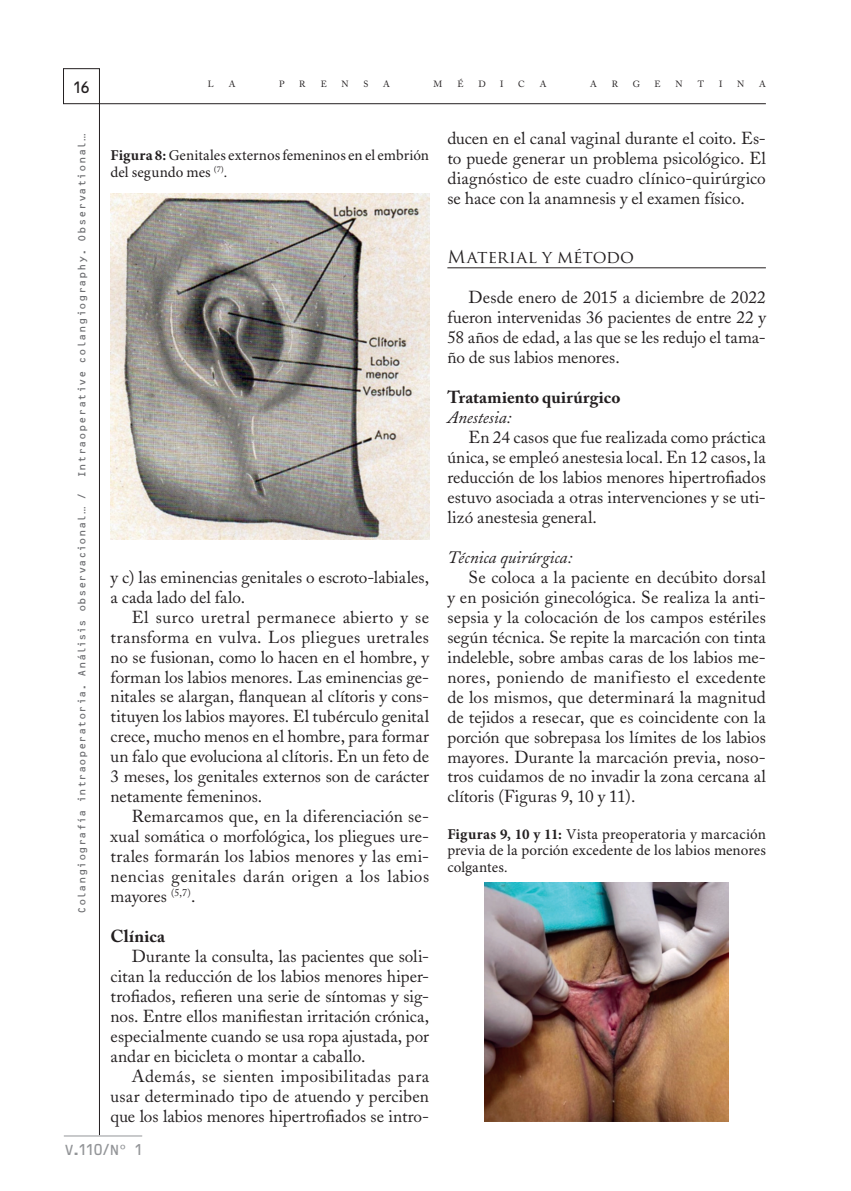
<style>
.page{position:relative;width:851px;height:1191px;background:#fff}
.page>*{position:absolute;margin:0;border:0;box-sizing:border-box;transform-origin:0 0}
.Texto_sangrado{font:17.25px/20px "Adobe Caslon";color:#231f20;text-align:justify}
.Texto{font:17.25px/20px "Adobe Caslon";color:#231f20}
.Subtítulo_2{font:700 17.25px "Adobe Caslon Pro";letter-spacing:.01em;color:#231f20}
.Texto_sangrado-2{font:italic 17.25px "Adobe Caslon";color:#231f20}
.Subtítulo_1{font:17.25px "Trajan Pro";letter-spacing:.005em;color:#231f20}
.Texto-2{font:italic 17.25px "Adobe Caslon";letter-spacing:-.005em;color:#231f20}
.t1{font:15.75px "OCRB Std";color:#231f20;scale:.95 1}
.Epígrafe_2{font:15px/16.5px "Minion Pro";color:#231f20}
.t2{font:15px "OCRB Std";color:#939598}
.t3{font:10.5px "OCRB Std";color:#6c6d70}
.t4{font:10.5px "OCRB Std";letter-spacing:.02em;color:#6c6d70}
.t5{font:9px "Adobe Caslon";color:#231f20}
.s1{font-weight:700}
</style>
<div class="page">
<div style="left:63px;top:68px;width:37px;height:36px;border:1px solid #231f20"></div>
<hr style="left:99px;top:104px;width:1px;height:1031px;background:#231f20">
<hr style="left:99px;top:103px;width:666px;height:1px;background:#231f20">
<hr style="left:64px;top:1135px;width:78px;height:1px;background:#939598">
<img style="left:111px;top:193px;width:318px;height:347px">
<hr style="left:447px;top:267px;width:318px;height:1px;background:#231f20">
<img style="left:485px;top:882px;width:243px;height:239px">
<p class="t1" style="left:72px;top:79px;width:21px">16</p>
<p class="t5" style="left:208px;top:79px;width:7px">L</p>
<p class="t5" style="left:229px;top:79px;width:8px">A</p>
<p class="t5" style="left:279px;top:79px;width:7px">P</p>
<p class="t5" style="left:299px;top:79px;width:8px">R</p>
<p class="t5" style="left:320px;top:79px;width:8px">E</p>
<p class="t5" style="left:341px;top:79px;width:9px">N</p>
<p class="t5" style="left:363px;top:79px;width:6px">S</p>
<p class="t5" style="left:383px;top:79px;width:8px">A</p>
<p class="t5" style="left:433px;top:79px;width:10px">M</p>
<p class="t5" style="left:457px;top:79px;width:8px">É</p>
<p class="t5" style="left:478px;top:79px;width:9px">D</p>
<p class="t5" style="left:500px;top:79px;width:5px">I</p>
<p class="t5" style="left:518px;top:79px;width:8px">C</p>
<p class="t5" style="left:539px;top:79px;width:8px">A</p>
<p class="t5" style="left:590px;top:79px;width:8px">A</p>
<p class="t5" style="left:611px;top:79px;width:8px">R</p>
<p class="t5" style="left:632px;top:79px;width:9px">G</p>
<p class="t5" style="left:654px;top:79px;width:8px">E</p>
<p class="t5" style="left:675px;top:79px;width:9px">N</p>
<p class="t5" style="left:697px;top:79px;width:8px">T</p>
<p class="t5" style="left:719px;top:79px;width:5px">I</p>
<p class="t5" style="left:737px;top:79px;width:9px">N</p>
<p class="t5" style="left:759px;top:79px;width:8px">A</p>
<p class="t4" style="left:76px;top:478px;width:346px;rotate:-90deg">Intraoperative colangiography. Observational…</p>
<p class="t3" style="left:76px;top:913px;width:423px;rotate:-90deg">Colangiografía intraoperatoria. Análisis observacional… /</p>
<p class="Epígrafe_2" style="left:111px;top:148px;width:320px"><span class="s1">Figura 8:</span> Genitales externos femeninos en el embrión del segundo mes <sup>(7)</sup>.</p>
<p class="Texto" style="left:111px;top:567px;width:320px">y c) las eminencias genitales o escroto-labiales, a cada lado del falo.</p>
<p class="Texto_sangrado" style="left:111px;top:607px;width:320px;text-indent:21px">El surco uretral permanece abierto y se transforma en vulva. Los pliegues uretrales no se fusionan, como lo hacen en el hombre, y forman los labios menores. Las eminencias ge&shy;nitales se alargan, flanquean al clítoris y cons&shy;tituyen los labios mayores. El tubérculo genital crece, mucho menos en el hombre, para formar un falo que evoluciona al clítoris. En un feto de 3 meses, los genitales externos son de carácter netamente femeninos.</p>
<p class="Texto_sangrado" style="left:111px;top:806px;width:320px;text-indent:21px">Remarcamos que, en la diferenciación se&shy;xual somática o morfológica, los pliegues ure&shy;trales formarán los labios menores y las emi&shy;nencias genitales darán origen a los labios mayores <sup>(5,7)</sup>.</p>
<p class="Subtítulo_2" style="left:111px;top:926px;width:56px">Clínica</p>
<p class="Texto_sangrado" style="left:111px;top:946px;width:320px;text-indent:21px">Durante la consulta, las pacientes que soli&shy;citan la reducción de los labios menores hiper&shy;trofiados, refieren una serie de síntomas y sig&shy;nos. Entre ellos manifiestan irritación crónica, especialmente cuando se usa ropa ajustada, por andar en bicicleta o montar a caballo.</p>
<p class="Texto_sangrado" style="left:111px;top:1066px;width:320px;text-indent:21px">Además, se sienten imposibilitadas para usar determinado tipo de atuendo y perciben que los labios menores hipertrofiados se intro-</p>
<p class="t2" style="left:64px;top:1141px;width:82px">V.110/Nº 1</p>
<p class="Texto_sangrado" style="left:447px;top:128px;width:320px">ducen en el canal vaginal durante el coito. Es&shy;to puede generar un problema psicológico. El diagnóstico de este cuadro clínico-quirúrgico se hace con la anamnesis y el examen físico.</p>
<p class="Subtítulo_1" style="left:447px;top:246px;width:188px">Material y método</p>
<p class="Texto_sangrado" style="left:447px;top:288px;width:320px;text-indent:21px">Desde enero de 2015 a diciembre de 2022 fueron intervenidas 36 pacientes de entre 22 y 58 años de edad, a las que se les redujo el tama&shy;ño de sus labios menores.</p>
<p class="Subtítulo_2" style="left:447px;top:387px;width:174px">Tratamiento quirúrgico</p>
<p class="Texto-2" style="left:447px;top:408px;width:66px">Anestesia:</p>
<p class="Texto_sangrado" style="left:447px;top:427px;width:320px;text-indent:21px">En 24 casos que fue realizada como práctica única, se empleó anestesia local. En 12 casos, la reducción de los labios menores hipertrofiados estuvo asociada a otras intervenciones y se uti&shy;lizó anestesia general.</p>
<p class="Texto_sangrado-2" style="left:447px;top:547px;width:126px">Técnica quirúrgica:</p>
<p class="Texto_sangrado" style="left:447px;top:567px;width:320px;text-indent:21px">Se coloca a la paciente en decúbito dorsal y en posición ginecológica. Se realiza la anti&shy;sepsia y la colocación de los campos estériles según técnica. Se repite la marcación con tinta indeleble, sobre ambas caras de los labios me&shy;nores, poniendo de manifiesto el excedente de los mismos, que determinará la magnitud de tejidos a resecar, que es coincidente con la porción que sobrepasa los límites de los labios mayores. Durante la marcación previa, noso&shy;tros cuidamos de no invadir la zona cercana al clítoris (Figuras 9, 10 y 11).</p>
<p class="Epígrafe_2" style="left:447px;top:826px;width:320px;text-align:justify"><span class="s1">Figuras 9, 10 y 11:</span> Vista preoperatoria y marcación previa de la porción excedente de los labios menores colgantes.</p>
</div>
